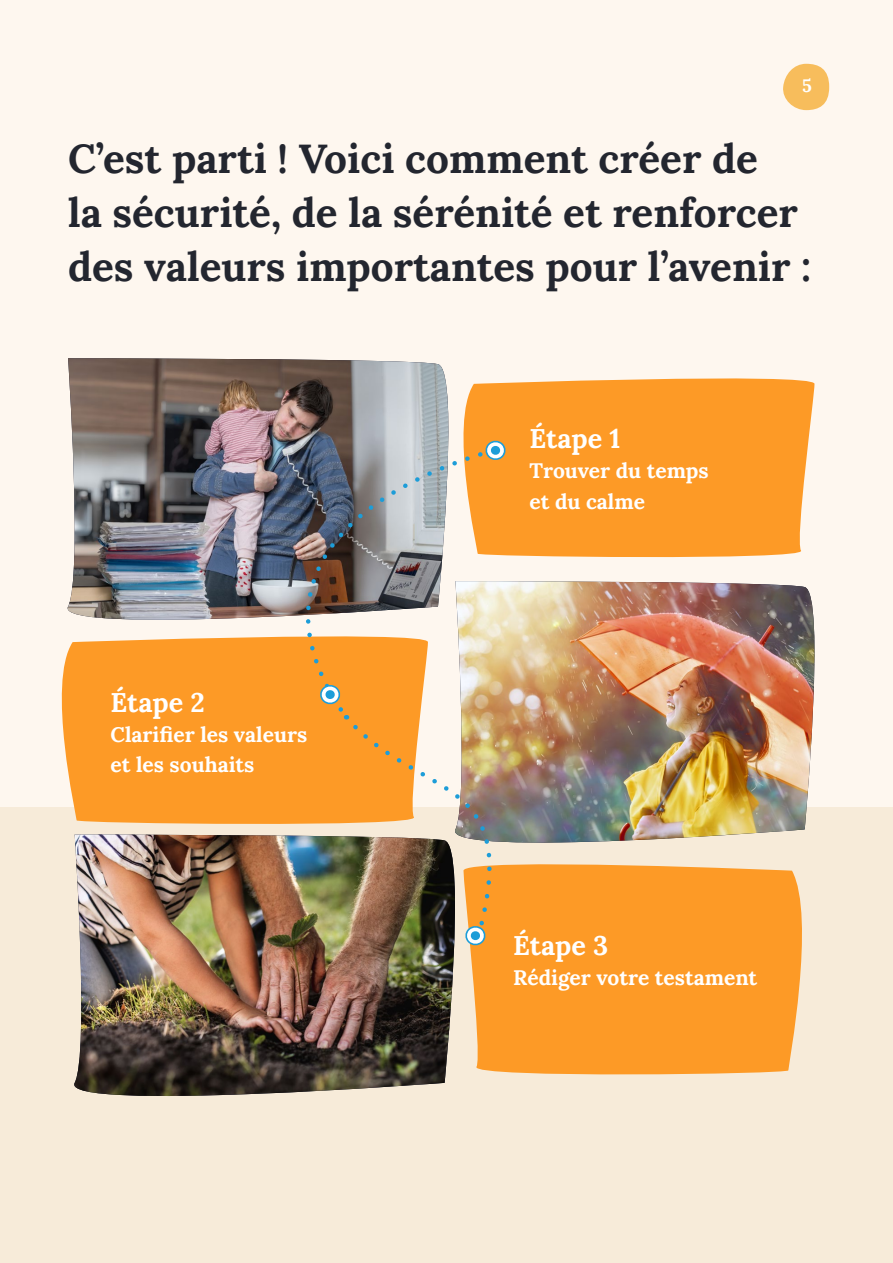
<style>
.page{position:relative;width:893px;height:1263px;background:#fef7ef}
.page>*{position:absolute;margin:0;border:0;box-sizing:border-box;transform-origin:0 0}
.t1{font:40.5px/54px "Lora";color:#23262f}
.t2{font:27px "Lora";color:#fff}
.t3{font:21px/30px "Lora";color:#fff}
.t4{font:18px "Lora";color:#fff}
</style>
<div class="page">
<div style="left:0;top:808px;width:893px;height:455px;background:#f7ebd9"></div>
<div style="left:463px;top:378px;width:351px;height:180px;background:#fd9a26"></div>
<svg style="left:46px;top:637px;width:300px;height:187px;background:#fca239"></svg>
<div style="left:470px;top:864px;width:332px;height:211px;background:#fd9a26"></div>
<img style="left:67px;top:358px;width:382px;height:262px">
<img style="left:486px;top:581px;width:330px;height:261px">
<img style="left:74px;top:834px;width:381px;height:262px">
<img style="left:230px;top:449px;width:256px;height:269px">
<svg style="left:783px;top:64px;width:46px;height:46px"></svg>
<svg style="left:484px;top:440px;width:23px;height:21px"></svg>
<svg style="left:319px;top:684px;width:22px;height:21px"></svg>
<img style="left:346px;top:715px;width:172px;height:231px">
<p class="t4" style="left:802px;top:72px;width:11px">5</p>
<p class="t1" style="left:68px;top:128px;width:745px">C’est parti ! Voici comment créer de<br>la sécurité, de la sérénité et renforcer des valeurs importantes pour l’avenir :</p>
<p class="t2" style="left:111px;top:682px;width:96px">Étape 2</p>
<p class="t3" style="left:111px;top:718px;width:198px">Clarifier les valeurs et les souhaits</p>
<p class="t2" style="left:530px;top:418px;width:92px">Étape 1</p>
<p class="t3" style="left:530px;top:455px;width:181px">Trouver du temps et du calme</p>
<p class="t2" style="left:513px;top:925px;width:96px">Étape 3</p>
<p class="t3" style="left:513px;top:961px;width:245px">Rédiger votre testament</p>
</div>
